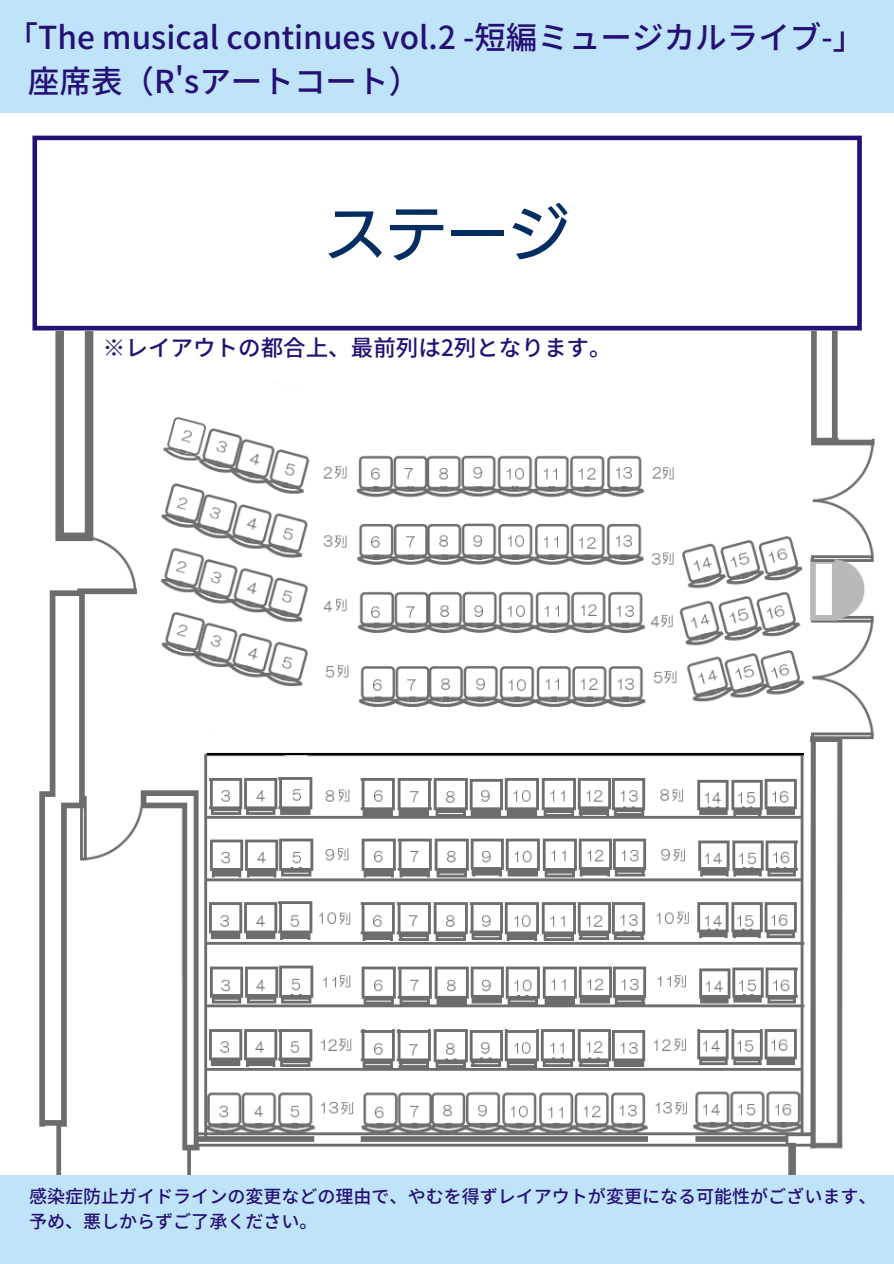
<style>
.page{position:relative;width:894px;height:1264px;background:#fff}
.page>*{position:absolute;margin:0;border:0;box-sizing:border-box;transform-origin:0 0}
.t1{font:60.9px "Canva UD Kakugo Large Pr 6 N M";color:#042d62}
.t2{font:500 31.5px/44px "Noto Sans JP";color:#251076}
.t3{font:500 22.5px "Noto Sans JP";color:#251076}
.t4{font:500 18px/24.8px "Noto Sans JP";color:#251076}
</style>
<div class="page">
<img style="left:32px;top:330px;width:843px;height:845px">
<div style="left:320px;top:383px;width:356px;height:49px;background:#fff"></div>
<div style="left:0;top:0;width:893px;height:113px;background:#bfe4f9"></div>
<div style="left:309px;top:707px;width:500px;height:45px;background:#fff"></div>
<div style="left:0;top:1175px;width:893px;height:88px;background:#bfe4f9"></div>
<svg style="left:176px;top:360px;width:133px;height:80px"></svg>
<svg style="left:153px;top:669px;width:167px;height:93px"></svg>
<hr style="left:207px;top:753px;width:596px;height:2px;background:#000">
<svg style="left:32px;top:136px;width:829px;height:194px"></svg>
<h2 class="t2" style="left:28px;top:14px;width:837px;text-indent:-21px">「The musical continues vol.2 -短編ミュージカルライブ-」座席表（R'sアートコート）</h2>
<h1 class="t1" style="left:325px;top:202px;width:245px">ステージ</h1>
<p class="t3" style="left:103px;top:330px;width:510px">※レイアウトの都合上、最前列は2列となります。</p>
<p class="t4" style="left:29px;top:1182px;width:848px">感染症防止ガイドラインの変更などの理由で、やむを得ずレイアウトが変更になる可能性がございます、予め、悪しからずご了承ください。</p>
</div>
